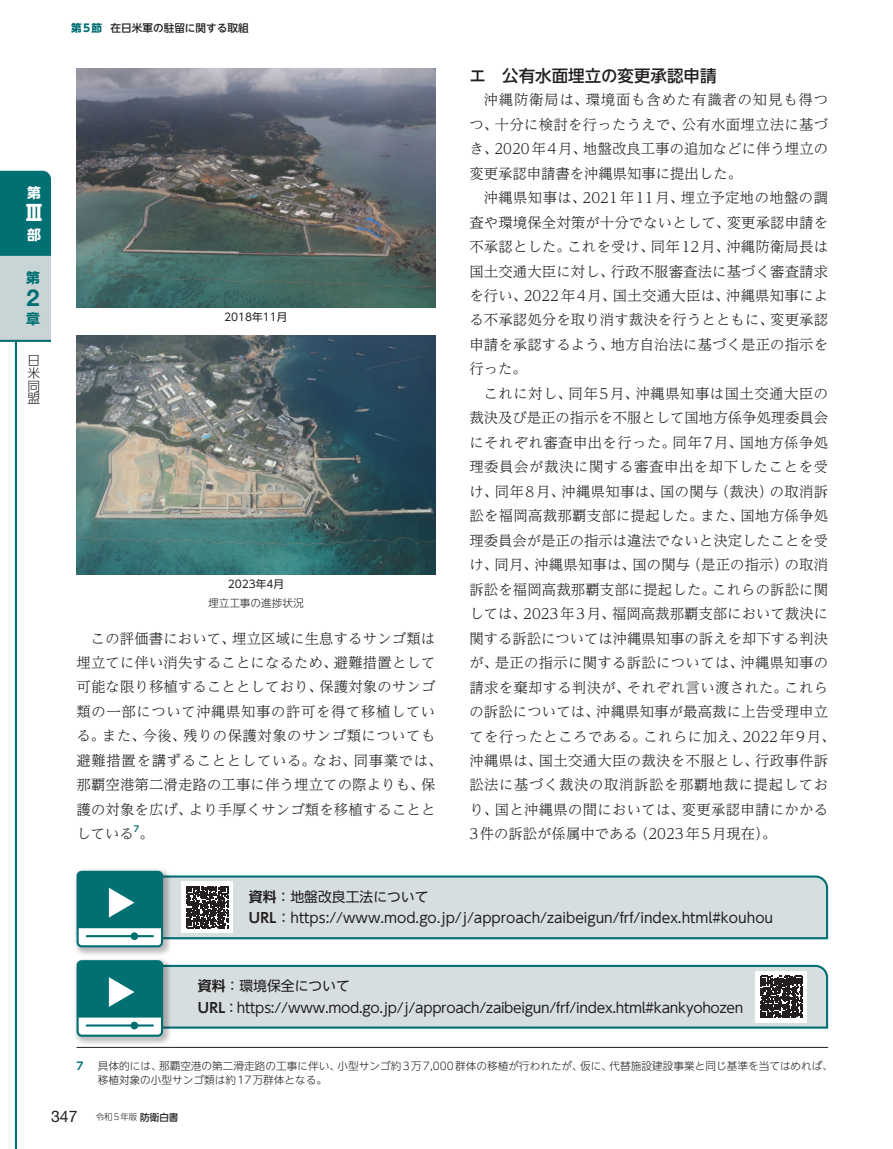
<style>
.page{position:relative;width:893px;height:1149px;background:#fff}
.page>*{position:absolute;margin:0;border:0;box-sizing:border-box;transform-origin:0 0}
.t1{font:700 23.4px "Helvetica Neue LT Std";color:#017072}
.t2{font:700 21.3px "UD Shin Go NT Pr 6 N";color:#fff}
.t3{font:500 16.5px "UD Shin Go NT Pr 6 N";color:#231f20}
.t4{font:300 14.4px/24.5px "UD Reimin Pr 6 N";letter-spacing:.01em;color:#231f20}
.t5{font:13.8px/21.3px "UD Shin Go NT Pr 6 N";color:#231f20}
.t6{font:700 13.8px "UD Shin Go NT Pr 6 N";color:#017072}
.t7{font:700 13.8px "UD Shin Go NT Pr 6 N";color:#fff}
.t8{font:300 12.75px/12.8px "UD Shin Go NT Pr 6 N";color:#231f20;text-align:justify}
.t9{font:300 10.65px/14.9px "UD Shin Go NT Pr 6 N";color:#231f20}
.t10{font:500 10.65px "UD Shin Go NT Pr 6 N";color:#231f20}
.t11{font:10.65px "UD Shin Go NT Pr 6 N";color:#231f20}
.t12{font:700 10.65px "UD Shin Go NT Pr 6 N De";color:#017072}
.t13{font:300 8.55px "UD Shin Go NT Pr 6 N";letter-spacing:.065em;color:#231f20}
.t14{font:700 8.4px "UD Shin Go NT Pr 6 N De";color:#017072}
.s1{font-weight:700;color:#017072}
.s2{font-family:"UD Shin Go NT Pr 6 N De";font-weight:700}
.s3{font-family:"Helvetica Neue LT Std";font-weight:400;font-size:15.9px}
.s4{font-weight:500;font-size:9.6px}
</style>
<div class="page">
<hr style="left:77px;top:1046px;width:751px;height:1px;background:#231f20">
<img style="left:77px;top:68px;width:358px;height:239px">
<img style="left:77px;top:335px;width:358px;height:239px">
<svg style="left:173px;top:875px;width:656px;height:65px;background:#c2d1d2"></svg>
<div style="left:73px;top:866px;width:100px;height:90px;background:#231f20;opacity:.3"></div>
<svg style="left:78px;top:871px;width:84px;height:75px"></svg>
<div style="left:77px;top:870px;width:86px;height:77px;border:2px solid #017072;border-radius:4px"></div>
<hr style="left:87px;top:934px;width:66px;height:2px;background:#017072">
<hr style="left:78px;top:925px;width:84px;height:2px;background:#017072">
<div style="left:131px;top:932px;width:7px;height:7px;border:2px solid #017072;border-radius:50%"></div>
<svg style="left:78px;top:871px;width:84px;height:55px;background:#167b7d"></svg>
<svg style="left:173px;top:964px;width:656px;height:65px;background:#c2d1d2"></svg>
<div style="left:73px;top:956px;width:100px;height:90px;background:#231f20;opacity:.3"></div>
<div style="left:78px;top:960px;width:84px;height:75px;background:#fff;border-radius:4px"></div>
<div style="left:77px;top:959px;width:86px;height:77px;border:2px solid #017072;border-radius:4px"></div>
<hr style="left:87px;top:1024px;width:66px;height:2px;background:#017072">
<hr style="left:78px;top:1015px;width:84px;height:2px;background:#017072">
<div style="left:131px;top:1021px;width:7px;height:8px;border:2px solid #017072;border-radius:50%"></div>
<svg style="left:78px;top:960px;width:84px;height:55px;background:#167c7e"></svg>
<div style="left:0;top:256px;width:51px;height:85px;background:#c9d4d6"></div>
<div style="left:0;top:171px;width:51px;height:85px;background:#017072"></div>
<hr style="left:0;top:340px;width:51px;height:2px;background:#017072">
<hr style="left:15px;top:341px;width:2px;height:807px;background:#017072">
<p class="t7" style="left:27px;top:181px;width:15px">第</p>
<h2 class="t2" style="left:23px;top:195px;width:20px">Ⅲ</h2>
<p class="t7" style="left:27px;top:223px;width:15px">部</p>
<p class="t6" style="left:26px;top:267px;width:15px">第</p>
<h1 class="t1" style="left:26px;top:283px;width:14px">2</h1>
<p class="t6" style="left:26px;top:307px;width:15px">章</p>
<p class="t8" style="left:28px;top:353px;width:14px">日米同盟</p>
<p class="t10" style="left:71px;top:19px;width:179px"><span class="s1">第5節</span> 在日米軍の駐留に関する取組</p>
<p class="t11" style="left:224px;top:308px;width:65px">2018年11月</p>
<p class="t11" style="left:228px;top:575px;width:58px">2023年4月</p>
<p class="t9" style="left:208px;top:595px;width:97px">埋立工事の進捗状況</p>
<p class="t4" style="left:77px;top:625px;width:368px;text-indent:14px">この評価書において、埋立区域に生息するサンゴ類は埋立てに伴い消失することになるため、避難措置として可能な限り移植することとしており、保護対象のサンゴ類の一部について沖縄県知事の許可を得て移植している。また、今後、残りの保護対象のサンゴ類についても避難措置を講ずることとしている。なお、同事業では、那覇空港第二滑走路の工事に伴う埋立ての際よりも、保護の対象を広げ、より手厚くサンゴ類を移植することとしている。</p>
<p class="t14" style="left:134px;top:821px;width:7px">7</p>
<p class="t3" style="left:469px;top:62px;width:249px">エ　公有水面埋立の変更承認申請</p>
<p class="t4" style="left:469px;top:87px;width:360px;text-align:justify;text-indent:14px">沖縄防衛局は、環境面も含めた有識者の知見も得つつ、十分に検討を行ったうえで、公有水面埋立法に基づき、2020年4月、地盤改良工事の追加などに伴う埋立の変更承認申請書を沖縄県知事に提出した。</p>
<p class="t4" style="left:469px;top:185px;width:360px;text-align:justify;text-indent:14px">沖縄県知事は、2021年11月、埋立予定地の地盤の調査や環境保全対策が十分でないとして、変更承認申請を不承認とした。これを受け、同年12月、沖縄防衛局長は国土交通大臣に対し、行政不服審査法に基づく審査請求を行い、2022年4月、国土交通大臣は、沖縄県知事による不承認処分を取り消す裁決を行うとともに、変更承認申請を承認するよう、地方自治法に基づく是正の指示を行った。</p>
<p class="t4" style="left:469px;top:380px;width:368px;text-indent:14px">これに対し、同年5月、沖縄県知事は国土交通大臣の裁決及び是正の指示を不服として国地方係争処理委員会にそれぞれ審査申出を行った。同年7月、国地方係争処理委員会が裁決に関する審査申出を却下したことを受け、同年8月、沖縄県知事は、国の関与（裁決）の取消訴訟を福岡高裁那覇支部に提起した。また、国地方係争処理委員会が是正の指示は違法でないと決定したことを受け、同月、沖縄県知事は、国の関与（是正の指示）の取消訴訟を福岡高裁那覇支部に提起した。これらの訴訟に関しては、2023年3月、福岡高裁那覇支部において裁決に関する訴訟については沖縄県知事の訴えを却下する判決が、是正の指示に関する訴訟については、沖縄県知事の請求を棄却する判決が、それぞれ言い渡された。これらの訴訟については、沖縄県知事が最高裁に上告受理申立てを行ったところである。これらに加え、2022年9月、沖縄県は、国土交通大臣の裁決を不服とし、行政事件訴訟法に基づく裁決の取消訴訟を那覇地裁に提起しており、国と沖縄県の間においては、変更承認申請にかかる<br>3件の訴訟が係属中である（2023年5月現在）。</p>
<p class="t5" style="left:249px;top:885px;width:526px"><span class="s2">資料</span>：地盤改良工法について<br><span class="s2">URL</span>：https://www.mod.go.jp/j/approach/zaibeigun/frf/index.html#kouhou</p>
<p class="t5" style="left:198px;top:974px;width:547px"><span class="s2">資料</span>：環境保全について<br><span class="s2">URL</span>：https://www.mod.go.jp/j/approach/zaibeigun/frf/index.html#kankyohozen</p>
<p class="t12" style="left:77px;top:1056px;width:9px">7</p>
<p class="t9" style="left:98px;top:1057px;width:737px">具体的には、那覇空港の第二滑走路の工事に伴い、小型サンゴ約3万7,000群体の移植が行われたが、仮に、代替施設建設事業と同じ基準を当てはめれば、移植対象の小型サンゴ類は約17万群体となる。</p>
<p class="t13" style="left:51px;top:1109px;width:129px"><span class="s3">347</span> 令和5年版<span class="s4">防衛白書</span></p>
</div>
